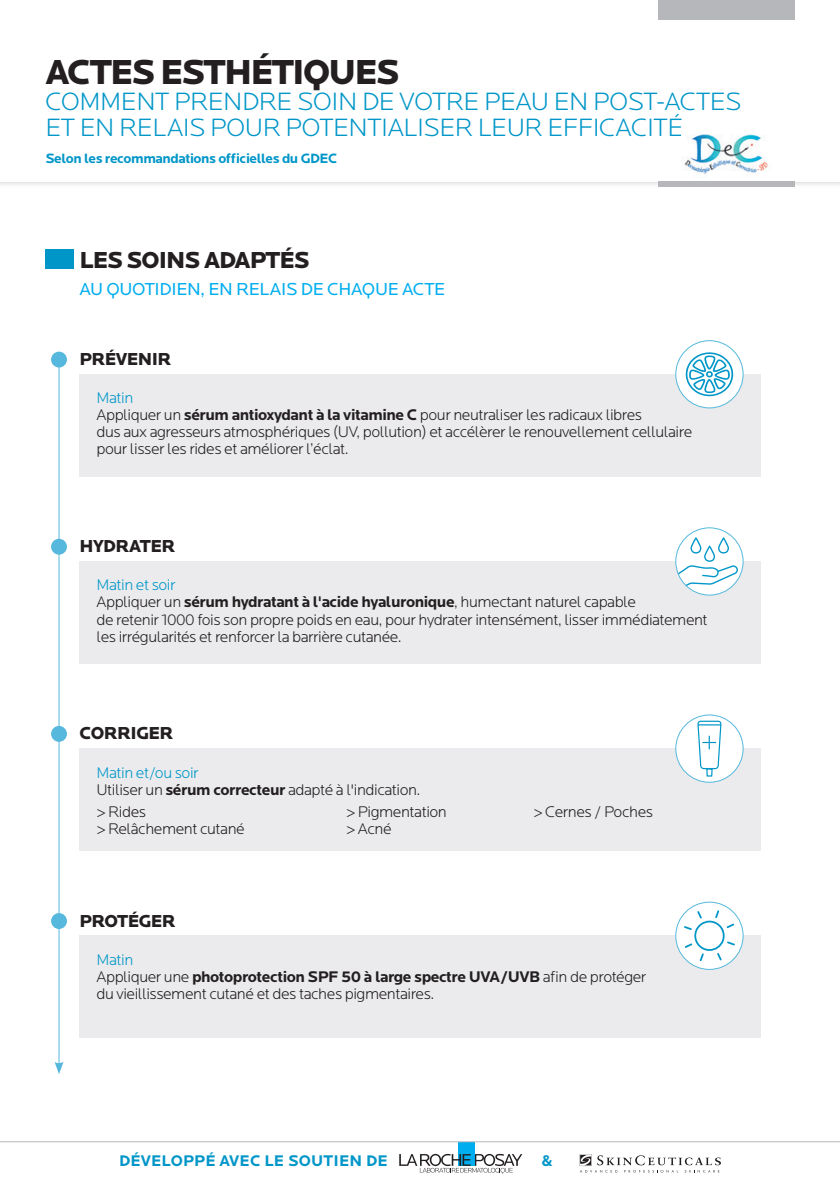
<style>
.page{position:relative;width:840px;height:1191px;background:#fff}
.page>*{position:absolute;margin:0;border:0;box-sizing:border-box;transform-origin:0 0}
.t1{font:900 36px "Locator";letter-spacing:-.05em;color:#231f20}
.t2{font:300 26px/26px "Locator";letter-spacing:-.02em;color:#0096c8}
.t3{font:900 24px "Locator";letter-spacing:-.04em;color:#231f20}
.t4{font:18px "Locator";letter-spacing:-.02em;color:#00aeef}
.t5{font:900 18px "Locator";letter-spacing:-.03em;color:#231f20}
.t6{font:300 16px/17px "Locator";letter-spacing:-.03em;color:#231f20}
.t7{font:300 16px "Locator";letter-spacing:-.03em;color:#0096c8}
.t8{font:700 16px "Locator";letter-spacing:.01em;color:#0096c8}
.t9{font:700 14px "Locator";letter-spacing:-.03em;color:#0096c8}
.s1{font-weight:700}
</style>
<div class="page">
<div style="left:0;top:0;width:839px;height:188px;background:#231f20;opacity:.25"></div>
<div style="left:0;top:0;width:839px;height:181px;background:#fff"></div>
<div style="left:457px;top:1142px;width:17px;height:23px;background:#00aeef"></div>
<svg style="left:399px;top:1153px;width:123px;height:19px"></svg>
<svg style="left:579px;top:1154px;width:141px;height:18px"></svg>
<hr style="left:0;top:1141px;width:839px;height:1px;background:#b6b7bb">
<div style="left:658px;top:181px;width:136px;height:6px;background:#b6b7bb"></div>
<div style="left:658px;top:0;width:136px;height:20px;background:#b6b7bb"></div>
<div style="left:45px;top:249px;width:29px;height:20px;background:#0096c8"></div>
<div style="left:79px;top:374px;width:681px;height:102px;background:#ebebed"></div>
<div style="left:79px;top:561px;width:681px;height:102px;background:#ebebed"></div>
<div style="left:79px;top:935px;width:681px;height:102px;background:#ebebed"></div>
<div style="left:79px;top:748px;width:681px;height:102px;background:#ebebed"></div>
<div style="left:675px;top:341px;width:67px;height:67px;background:#fff;border-radius:50%"></div>
<svg style="left:682px;top:349px;width:54px;height:50px"></svg>
<div style="left:675px;top:340px;width:68px;height:68px;border:1px solid #55b8dc;border-radius:50%"></div>
<div style="left:675px;top:715px;width:67px;height:67px;background:#fff;border-radius:50%"></div>
<svg style="left:697px;top:720px;width:24px;height:57px"></svg>
<div style="left:675px;top:714px;width:68px;height:68px;border:1px solid #55b8dc;border-radius:50%"></div>
<hr style="left:59px;top:359px;width:1px;height:706px;background:#55b8dc">
<svg style="left:54px;top:1061px;width:9px;height:13px"></svg>
<div style="left:51px;top:351px;width:16px;height:16px;background:#55b8dc;border-radius:50%"></div>
<div style="left:51px;top:539px;width:16px;height:15px;background:#55b8dc;border-radius:50%"></div>
<div style="left:51px;top:913px;width:16px;height:16px;background:#55b8dc;border-radius:50%"></div>
<div style="left:51px;top:726px;width:16px;height:16px;background:#55b8dc;border-radius:50%"></div>
<div style="left:675px;top:902px;width:67px;height:67px;background:#fff;border-radius:50%"></div>
<svg style="left:683px;top:910px;width:51px;height:51px"></svg>
<div style="left:675px;top:901px;width:68px;height:68px;border:1px solid #55b8dc;border-radius:50%"></div>
<div style="left:675px;top:528px;width:67px;height:67px;background:#fff;border-radius:50%"></div>
<svg style="left:676px;top:537px;width:61px;height:51px"></svg>
<div style="left:675px;top:527px;width:68px;height:68px;border:1px solid #55b8dc;border-radius:50%"></div>
<img style="left:684px;top:134px;width:84px;height:40px">
<p class="t1" style="left:45px;top:50px;width:355px">ACTES ESTHÉTIQUES</p>
<p class="t2" style="left:45px;top:89px;width:697px">COMMENT PRENDRE SOIN DE VOTRE PEAU EN POST-ACTES<br>ET EN RELAIS POUR POTENTIALISER LEUR EFFICACITÉ</p>
<p class="t9" style="left:45px;top:150px;width:293px">Selon les recommandations officielles du GDEC</p>
<p class="t3" style="left:79px;top:245px;width:232px">LES SOINS ADAPTÉS</p>
<p class="t4" style="left:79px;top:279px;width:367px">AU QUOTIDIEN, EN RELAIS DE CHAQUE ACTE</p>
<p class="t5" style="left:79px;top:348px;width:93px">PRÉVENIR</p>
<p class="t7" style="left:96px;top:390px;width:38px">Matin</p>
<p class="t6" style="left:96px;top:407px;width:597px">Appliquer un <span class="s1">sérum antioxydant à la vitamine C</span> pour neutraliser les radicaux libres<br>dus aux agresseurs atmosphériques (UV, pollution) et accélèrer le renouvellement cellulaire pour lisser les rides et améliorer l’éclat.</p>
<p class="t5" style="left:79px;top:535px;width:97px">HYDRATER</p>
<p class="t7" style="left:96px;top:577px;width:81px">Matin et soir</p>
<p class="t6" style="left:96px;top:594px;width:612px">Appliquer un <span class="s1">sérum hydratant à l'acide hyaluronique</span>, humectant naturel capable<br>de retenir 1000 fois son propre poids en eau, pour hydrater intensément, lisser immédiatement les irrégularités et renforcer la barrière cutanée.</p>
<p class="t5" style="left:79px;top:722px;width:95px">CORRIGER</p>
<p class="t7" style="left:96px;top:764px;width:104px">Matin et/ou soir</p>
<p class="t6" style="left:96px;top:781px;width:325px">Utiliser un <span class="s1">sérum correcteur</span> adapté à l'indication.</p>
<p class="t6" style="left:96px;top:804px;width:51px">&gt; Rides</p>
<p class="t6" style="left:346px;top:804px;width:102px">&gt; Pigmentation</p>
<p class="t6" style="left:533px;top:804px;width:121px">&gt; Cernes / Poches</p>
<p class="t6" style="left:96px;top:821px;width:150px">&gt; Relâchement cutané</p>
<p class="t6" style="left:346px;top:821px;width:47px">&gt; Acné</p>
<p class="t5" style="left:79px;top:910px;width:98px">PROTÉGER</p>
<p class="t7" style="left:96px;top:951px;width:38px">Matin</p>
<p class="t6" style="left:96px;top:968px;width:551px">Appliquer une <span class="s1">photoprotection SPF 50 à large spectre UVA/UVB</span> afin de protéger du vieillissement cutané et des taches pigmentaires.</p>
<p class="t8" style="left:119px;top:1151px;width:270px">DÉVELOPPÉ AVEC LE SOUTIEN DE</p>
<p class="t8" style="left:541px;top:1151px;width:13px">&amp;</p>
</div>
